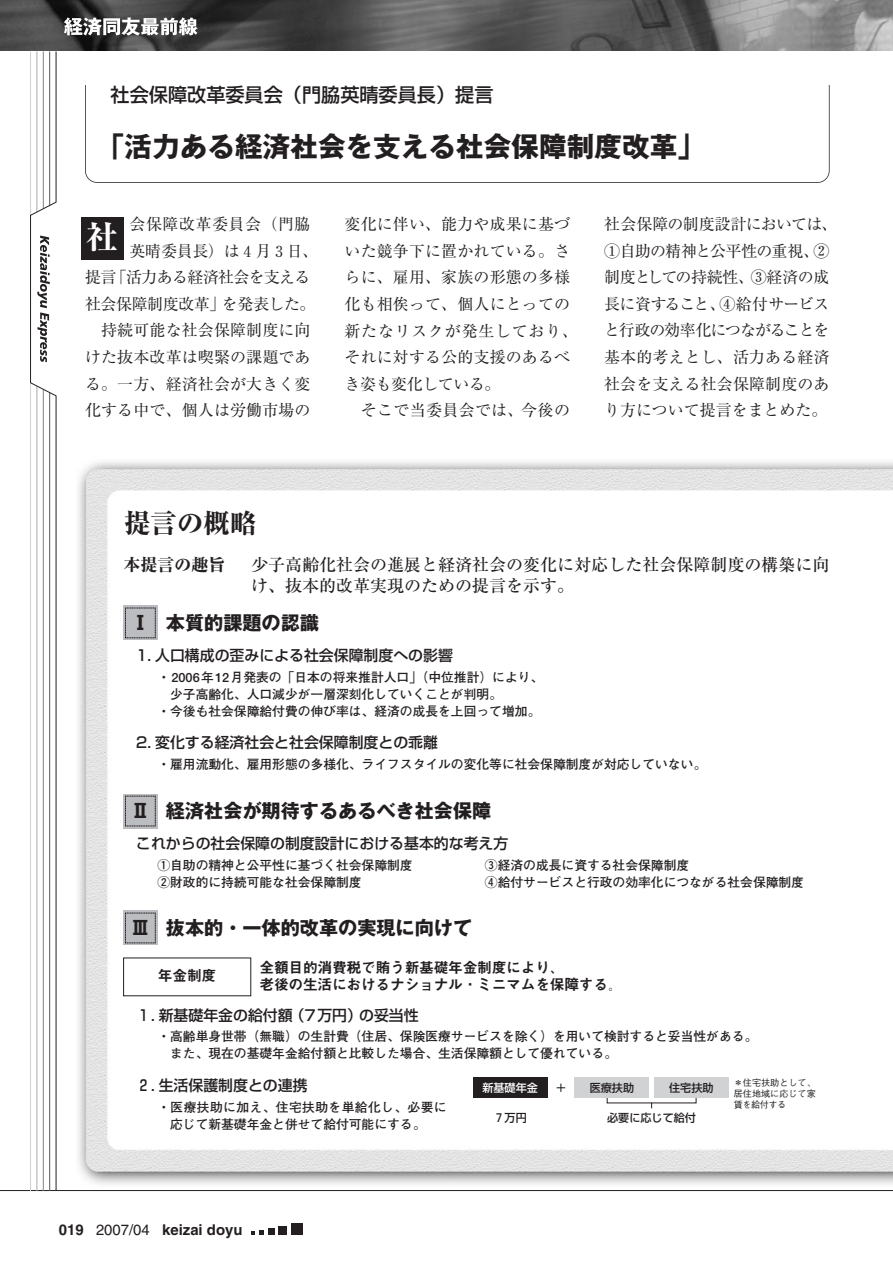
<style>
.page{position:relative;width:893px;height:1263px;background:#fff}
.page>*{position:absolute;margin:0;border:0;box-sizing:border-box;transform-origin:0 0}
.t1{font:800 31.95px "Ryumin";color:#fff}
.t2{font:700 27.6px "Gothic MB101";color:#231f20}
.t3{font:800 26.55px "Ryumin";color:#231f20}
.t4{font:700 19.2px "Gothic MB101";color:#231f20}
.t5{font:500 19.2px "Shin Go";color:#231f20}
.t6{font:500 16.95px/21.3px "Ryumin";color:#231f20}
.t7{font:800 16.95px "Ryumin";color:#231f20}
.t8{font:15.9px/26.5px "Ryumin";letter-spacing:.01em;color:#231f20}
.t9{font:15.9px "Ryumin";letter-spacing:-.04em;color:#231f20}
.t10{font:15.9px "Ryumin";letter-spacing:-.025em;color:#231f20}
.t11{font:15.9px "Ryumin";letter-spacing:-.015em;color:#231f20}
.t12{font:15.9px "Ryumin";letter-spacing:.035em;color:#231f20}
.t13{font:500 14.85px "Shin Go";color:#231f20}
.t14{font:14.85px/17px "Midashi Go MB31";letter-spacing:-.025em;color:#231f20}
.t15{font:700 14.85px "Helvetica";color:#231f20}
.t16{font:700 12.75px/17px "Futo Go B101";color:#231f20}
.t17{font:500 11.1px "Shin Go";color:#231f20}
.t18{font:500 11.1px "Shin Go";color:#fff}
.t19{font:500 9.15px/11.1px "Gothic BBB";color:#231f20;text-align:justify}
.s1{font-weight:400}
</style>
<div class="page">
<img style="left:78px;top:85px;width:814px;height:1100px">
<svg style="left:251px;top:1230px;width:13px;height:5px"></svg>
<div style="left:268px;top:1228px;width:6px;height:7px;background:#231f20"></div>
<div style="left:278px;top:1226px;width:9px;height:9px;background:#231f20"></div>
<div style="left:291px;top:1223px;width:11px;height:12px;background:#231f20"></div>
<img style="left:0;top:0;width:892px;height:51px">
<svg style="left:64px;top:17px;width:134px;height:19px"></svg>
<hr style="left:0;top:1190px;width:892px;height:1px;background:#231f20">
<svg style="left:30px;top:51px;width:27px;height:1140px"></svg>
<div style="left:85px;top:72px;width:744px;height:111px;border:1px solid #231f20;border-radius:12px"></div>
<div style="left:85px;top:64px;width:744px;height:21px;background:#fff"></div>
<div style="left:81px;top:217px;width:42px;height:42px;background:#231f20"></div>
<svg style="left:606px;top:1090px;width:90px;height:19px"></svg>
<div style="left:473px;top:1078px;width:74px;height:20px;background:#231f20"></div>
<div style="left:575px;top:1078px;width:74px;height:20px;background:#d1d2d4"></div>
<div style="left:654px;top:1078px;width:74px;height:20px;background:#d1d2d4"></div>
<svg style="left:123px;top:606px;width:34px;height:2px"></svg>
<svg style="left:123px;top:608px;width:128px;height:388px"></svg>
<svg style="left:123px;top:794px;width:34px;height:34px"></svg>
<svg style="left:125px;top:796px;width:31px;height:31px"></svg>
<svg style="left:123px;top:911px;width:34px;height:34px"></svg>
<svg style="left:125px;top:913px;width:31px;height:31px"></svg>
<h3 class="t5" style="left:111px;top:87px;width:384px">社会保障改革委員会（門脇英晴委員長）提言</h3>
<h2 class="t2" style="left:97px;top:136px;width:610px">「活力ある経済社会を支える社会保障制度改革」</h2>
<p class="t12" style="left:129px;top:219px;width:182px">会保障改革委員会（門脇</p>
<p class="t11" style="left:129px;top:245px;width:190px">英晴委員長）は４月３日、</p>
<p class="t9" style="left:85px;top:272px;width:227px">提言「活力ある経済社会を支える</p>
<p class="t10" style="left:85px;top:298px;width:232px">社会保障制度改革」を発表した。</p>
<p class="t8" style="left:101px;top:319px;width:211px">持続可能な社会保障制度に向</p>
<p class="t8" style="left:85px;top:346px;width:227px">けた抜本改革は喫緊の課題であ</p>
<p class="t8" style="left:85px;top:373px;width:227px">る。一方、経済社会が大きく変</p>
<p class="t8" style="left:85px;top:399px;width:227px">化する中で、個人は労働市場の</p>
<h1 class="t1" style="left:86px;top:226px;width:33px">社</h1>
<p class="t8" style="left:344px;top:213px;width:235px">変化に伴い、能力や成果に基づいた競争下に置かれている。さらに、雇用、家族の形態の多様化も相俟って、個人にとっての新たなリスクが発生しており、それに対する公的支援のあるべき姿も変化している。</p>
<p class="t8" style="left:361px;top:399px;width:211px">そこで当委員会では、今後の</p>
<p class="t8" style="left:604px;top:213px;width:235px">社会保障の制度設計においては、<br>①自助の精神と公平性の重視、②制度としての持続性、③経済の成長に資すること、④給付サービスと行政の効率化につながることを基本的考えとし、活力ある経済社会を支える社会保障制度のあり方について提言をまとめた。</p>
<h3 class="t3" style="left:124px;top:514px;width:134px">提言の概略</h3>
<h3 class="t7" style="left:123px;top:559px;width:104px">本提言の趣旨</h3>
<h3 class="t6" style="left:251px;top:557px;width:580px">少子高齢化社会の進展と経済社会の変化に対応した社会保障制度の構築に向け、抜本的改革実現のための提言を示す。</h3>
<h3 class="t4" style="left:166px;top:616px;width:155px">本質的課題の認識</h3>
<p class="t13" style="left:136px;top:650px;width:318px">1. 人口構成の歪みによる社会保障制度への影響</p>
<h3 class="t4" style="left:131px;top:616px;width:21px">Ⅰ</h3>
<p class="t16" style="left:157px;top:670px;width:387px">・2006年12月発表の「日本の将来推計人口」（中位推計）により、</p>
<p class="t16" style="left:170px;top:687px;width:333px">少子高齢化、人口減少が一層深刻化していくことが判明。</p>
<p class="t16" style="left:157px;top:704px;width:384px">・今後も社会保障給付費の伸び率は、経済の成長を上回って増加。</p>
<p class="t13" style="left:136px;top:737px;width:303px">2. 変化する経済社会と社会保障制度との乖離</p>
<p class="t16" style="left:157px;top:757px;width:550px">・雇用流動化、雇用形態の多様化、ライフスタイルの変化等に社会保障制度が対応していない。</p>
<h3 class="t4" style="left:131px;top:804px;width:21px">Ⅱ</h3>
<h3 class="t4" style="left:166px;top:804px;width:327px">経済社会が期待するあるべき社会保障</h3>
<p class="t13" style="left:136px;top:838px;width:374px">これからの社会保障の制度設計における基本的な考え方</p>
<p class="t16" style="left:157px;top:858px;width:257px">①自助の精神と公平性に基づく社会保障制度<br>②財政的に持続可能な社会保障制度</p>
<p class="t16" style="left:485px;top:858px;width:320px">③経済の成長に資する社会保障制度<br>④給付サービスと行政の効率化につながる社会保障制度</p>
<h3 class="t4" style="left:131px;top:921px;width:21px">Ⅲ</h3>
<h3 class="t4" style="left:166px;top:921px;width:308px">抜本的・一体的改革の実現に向けて</h3>
<p class="t14" style="left:158px;top:969px;width:60px">年金制度</p>
<p class="t14" style="left:259px;top:961px;width:365px">全額目的消費税で賄う新基礎年金制度により、<br>老後の生活におけるナショナル・ミニマムを保障する。</p>
<p class="t13" style="left:136px;top:1009px;width:284px">１. 新基礎年金の給付額（7万円）の妥当性</p>
<p class="t16" style="left:170px;top:1030px;width:588px;text-indent:-13px">・高齢単身世帯（無職）の生計費（住居、保険医療サービスを除く）を用いて検討すると妥当性がある。また、現在の基礎年金給付額と比較した場合、生活保障額として優れている。</p>
<p class="t13" style="left:136px;top:1080px;width:173px">２. 生活保護制度との連携</p>
<p class="t16" style="left:170px;top:1100px;width:278px;text-indent:-13px">・医療扶助に加え、住宅扶助を単給化し、必要に応じて新基礎年金と併せて給付可能にする。</p>
<p class="t19" style="left:733px;top:1078px;width:83px">＊住宅扶助として、居住地域に応じて家賃を給付する</p>
<p class="t17" style="left:555px;top:1084px;width:13px">＋</p>
<p class="t17" style="left:589px;top:1084px;width:46px">医療扶助</p>
<p class="t17" style="left:669px;top:1084px;width:46px">住宅扶助</p>
<p class="t17" style="left:607px;top:1114px;width:90px">必要に応じて給付</p>
<p class="t18" style="left:482px;top:1084px;width:57px">新基礎年金</p>
<p class="t17" style="left:493px;top:1114px;width:35px">７万円</p>
<p class="t15" style="left:59px;top:1224px;width:185px">019 <span class="s1">2007/04</span> keizai doyu</p>
</div>
